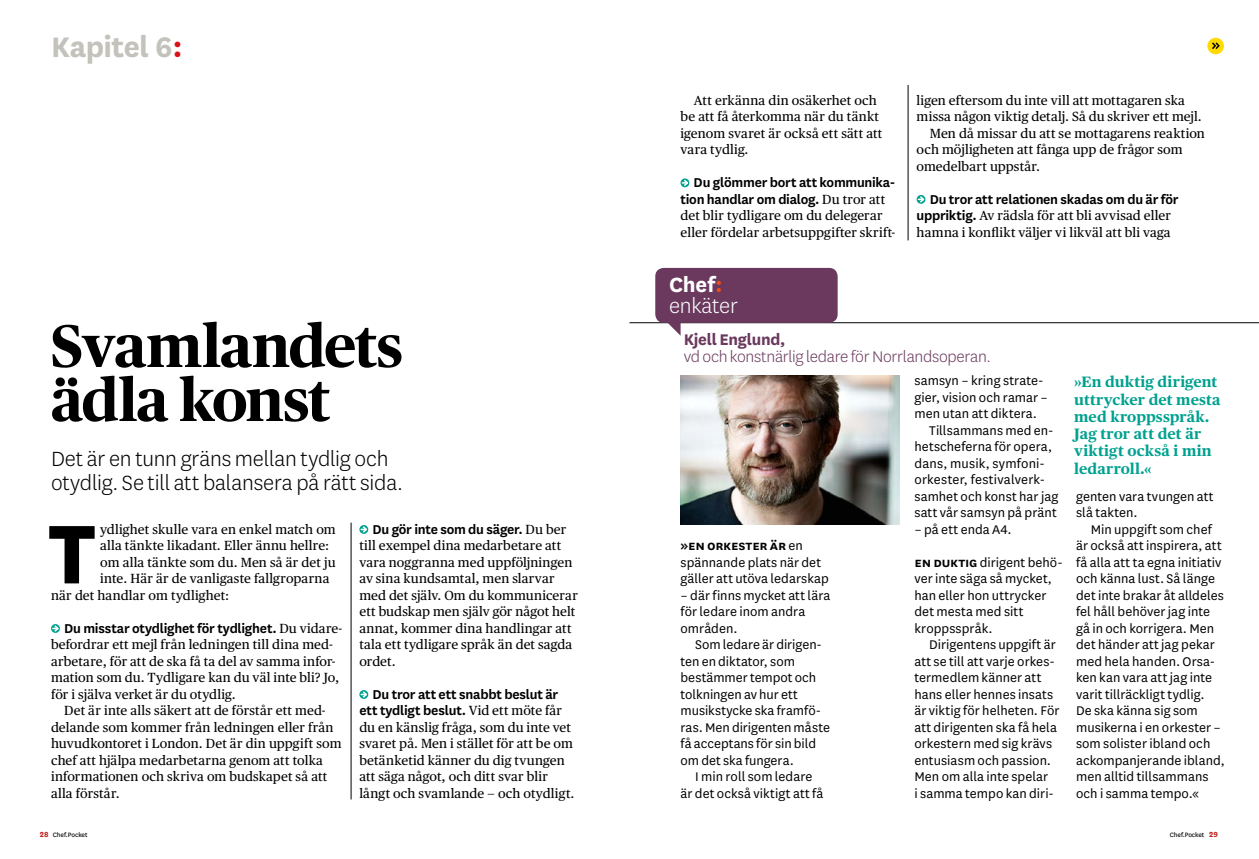
<style>
.page{position:relative;width:1259px;height:859px;background:#fff}
.page>*{position:absolute;margin:0;border:0;box-sizing:border-box;transform-origin:0 0}
.t1{font:800 97.2px "National";color:#000}
.t2{font:700 60px/54px "Publico Headline";letter-spacing:-.015em;color:#000}
.t3{font:700 33px "National";color:#c3c2bb}
.t4{font:300 24px/24px "National";letter-spacing:-.005em;color:#000}
.t5{font:300 24px/21px "National";letter-spacing:-.01em;color:#fff}
.t6{font:300 18px "National";letter-spacing:-.015em;color:#6a395d}
.t7{font:700 18px "National";color:#6a395d}
.t8{font:600 15px/16.5px "National";letter-spacing:-.015em;color:#000}
.t9{font:700 15px/17.2px "Publico Text Sv";letter-spacing:.005em;color:#00a18f}
.t10{font:14.7px/16.5px "National";letter-spacing:.005em;color:#000}
.t11{font:13.2px/16.5px "Publico Text Sv";letter-spacing:.01em;color:#000}
.t12{font:7.35px "National";letter-spacing:-.015em;color:#000}
.s1{color:#d91216}
.s2{font-family:"Publico Text Sv";font-weight:400;font-size:13.2px}
.s3{font-weight:700}
.s4{font-weight:700;color:#f04e15}
.s5{font-family:"National";font-weight:600;font-size:15px}
.s6{font-weight:400;font-size:14.7px}
.s7{font-weight:600;font-size:15px}
.s8{font-weight:700;font-size:8.55px;color:#bd2320}
</style>
<div class="page">
<hr style="left:908px;top:85px;width:1px;height:155px;background:#000">
<svg style="left:918px;top:195px;width:8px;height:9px"></svg>
<svg style="left:682px;top:178px;width:8px;height:9px"></svg>
<hr style="left:351px;top:523px;width:1px;height:276px;background:#000">
<svg style="left:51px;top:624px;width:9px;height:9px"></svg>
<svg style="left:53px;top:624px;width:7px;height:9px"></svg>
<svg style="left:359px;top:525px;width:9px;height:9px"></svg>
<svg style="left:361px;top:525px;width:8px;height:9px"></svg>
<svg style="left:359px;top:690px;width:9px;height:9px"></svg>
<svg style="left:361px;top:690px;width:8px;height:9px"></svg>
<hr style="left:629px;top:322px;width:630px;height:1px;background:#000">
<div style="left:655px;top:268px;width:182px;height:55px;background:#6a395d;border-radius:9px"></div>
<svg style="left:667px;top:323px;width:13px;height:12px"></svg>
<img style="left:680px;top:376px;width:219px;height:148px">
<div style="left:1207px;top:38px;width:17px;height:16px;background:#ffda00;border-radius:50%"></div>
<svg style="left:1212px;top:42px;width:7px;height:7px"></svg>
<h3 class="t3" style="left:51px;top:23px;width:133px">Kapitel 6<span class="s1">:</span></h3>
<h2 class="t2" style="left:51px;top:315px;width:353px">Svamlandets ädla konst</h2>
<h3 class="t4" style="left:51px;top:446px;width:353px">Det är en tunn gräns mellan tydlig och otydlig. Se till att balansera på rätt sida.</h3>
<h1 class="t1" style="left:48px;top:483px;width:49px">T</h1>
<p class="t11" style="left:100px;top:520px;width:237px">ydlighet skulle vara en enkel match om</p>
<p class="t8" style="left:372px;top:520px;width:195px">Du gör inte som du säger. <span class="s2">Du ber</span></p>
<p class="t11" style="left:359px;top:537px;width:220px">till exempel dina medarbetare att vara noggranna med uppföljningen av sina kundsamtal, men slarvar med det själv. Om du kommunicerar ett budskap men själv gör något helt annat, kommer dina handlingar att tala ett tydligare språk än det sagda ordet.</p>
<p class="t8" style="left:359px;top:685px;width:204px;text-align:right">Du tror att ett snabbt beslut är ett tydligt beslut. <span class="s2">Vid ett möte får</span></p>
<p class="t11" style="left:359px;top:718px;width:217px">du en känslig fråga, som du inte vet svaret på. Men i stället för att be om betänketid känner du dig tvungen att säga något, och ditt svar blir långt och svamlande – och otydligt.</p>
<p class="t11" style="left:100px;top:537px;width:230px">alla tänkte likadant. Eller ännu hellre:</p>
<p class="t11" style="left:100px;top:553px;width:237px">om alla tänkte som du. Men så är det ju</p>
<p class="t11" style="left:100px;top:570px;width:231px">inte. Här är de vanligaste fallgroparna</p>
<p class="t11" style="left:51px;top:586px;width:180px">när det handlar om tydlighet:</p>
<p class="t8" style="left:64px;top:619px;width:279px">Du misstar otydlighet för tydlighet. <span class="s2">Du vidare-</span></p>
<p class="t11" style="left:51px;top:636px;width:290px">befordrar ett mejl från ledningen till dina med&shy;arbetare, för att de ska få ta del av samma infor&shy;mation som du. Tydligare kan du väl inte bli? Jo, för i själva verket är du otydlig.</p>
<p class="t11" style="left:51px;top:702px;width:292px;text-indent:13px">Det är inte alls säkert att de förstår ett med&shy;delande som kommer från ledningen eller från huvudkontoret i London. Det är din uppgift som chef att hjälpa medarbetarna genom att tolka informationen och skriva om budskapet så att alla förstår.</p>
<p class="t11" style="left:680px;top:91px;width:203px;text-indent:13px">Att erkänna din osäkerhet och be att få återkomma när du tänkt igenom svaret är också ett sätt att vara tydlig.</p>
<p class="t8" style="left:680px;top:173px;width:216px;text-indent:13px">Du glömmer bort att kommunika&shy;tion handlar om dialog. <span class="s2">Du tror att</span></p>
<p class="t11" style="left:680px;top:207px;width:216px">det blir tydligare om du delegerar eller fördelar arbetsuppgifter skrift-</p>
<h3 class="t5" style="left:669px;top:274px;width:71px"><span class="s3">Chef</span><span class="s4">: </span>enkäter</h3>
<p class="t11" style="left:916px;top:91px;width:270px">ligen eftersom du inte vill att mottagaren ska</p>
<p class="t11" style="left:916px;top:108px;width:287px">missa någon viktig detalj. Så du skriver ett mejl.</p>
<p class="t11" style="left:929px;top:124px;width:277px">Men då missar du att se mottagarens reaktion</p>
<p class="t11" style="left:916px;top:141px;width:268px">och möjligheten att fånga upp de frågor som</p>
<p class="t11" style="left:916px;top:157px;width:125px">omedelbart uppstår.</p>
<p class="t8" style="left:929px;top:190px;width:250px">Du tror att relationen skadas om du är för</p>
<p class="t11" style="left:916px;top:207px;width:256px"><span class="s5">uppriktig.</span> Av rädsla för att bli avvisad eller hamna i konflikt väljer vi likväl att bli vaga</p>
<h3 class="t7" style="left:684px;top:327px;width:103px">Kjell Englund,</h3>
<h3 class="t6" style="left:684px;top:345px;width:309px">vd och konstnärlig ledare för Norrlandsoperan.</h3>
<p class="t8" style="left:680px;top:537px;width:124px">»en orkester är <span class="s6">en</span></p>
<p class="t10" style="left:680px;top:553px;width:150px">spännande plats när det gäller att utöva ledarskap</p>
<p class="t10" style="left:680px;top:586px;width:151px">– där finns mycket att lära för ledare inom andra områden.</p>
<p class="t10" style="left:680px;top:636px;width:151px;text-indent:15px">Som ledare är dirigen&shy;ten en diktator, som bestämmer tempot och tolkningen av hur ett musikstycke ska framfö&shy;ras. Men dirigenten måste få acceptans för sin bild om det ska fungera.</p>
<p class="t10" style="left:680px;top:768px;width:144px;text-align:center">I min roll som ledare<br>är det också viktigt att få</p>
<p class="t10" style="left:914px;top:372px;width:131px">samsyn – kring strate-</p>
<p class="t10" style="left:914px;top:388px;width:135px">gier, vision och ramar –</p>
<p class="t10" style="left:914px;top:405px;width:124px">men utan att diktera.</p>
<p class="t10" style="left:929px;top:421px;width:126px">Tillsammans med en-</p>
<p class="t10" style="left:914px;top:438px;width:139px">hetscheferna för opera,</p>
<p class="t10" style="left:914px;top:454px;width:132px">dans, musik, symfoni-</p>
<p class="t10" style="left:914px;top:471px;width:132px">orkester, festivalverk-</p>
<p class="t10" style="left:914px;top:487px;width:146px">samhet och konst har jag</p>
<p class="t10" style="left:914px;top:504px;width:144px">satt vår samsyn på pränt</p>
<p class="t10" style="left:914px;top:520px;width:99px">– på ett enda A4.</p>
<p class="t10" style="left:914px;top:553px;width:150px"><span class="s7">en duktig</span> dirigent behö&shy;ver inte säga så mycket, han eller hon uttrycker det mesta med sitt kroppsspråk.</p>
<p class="t10" style="left:914px;top:636px;width:147px;text-indent:15px">Dirigentens uppgift är att se till att varje orkes&shy;termedlem känner att hans eller hennes insats är viktig för helheten. För att dirigenten ska få hela orkestern med sig krävs entusiasm och passion.<br>Men om alla inte spelar<br>i samma tempo kan diri-</p>
<p class="t9" style="left:1074px;top:372px;width:148px">»En duktig dirigent uttrycker det mesta med kroppsspråk.<br>Jag tror att det är viktigt också i min ledarroll.«</p>
<p class="t10" style="left:1076px;top:487px;width:139px">genten vara tvungen att slå takten.</p>
<p class="t10" style="left:1076px;top:520px;width:150px;text-indent:15px">Min uppgift som chef är också att inspirera, att få alla att ta egna initiativ och känna lust. Så länge det inte brakar åt alldeles fel håll behöver jag inte gå in och korrigera. Men det händer att jag pekar med hela handen. Orsa&shy;ken kan vara att jag inte varit tillräckligt tydlig.<br>De ska känna sig som musikerna i en orkester – som solister ibland och ackompanjerande ibland, men alltid tillsammans och i samma tempo.«</p>
<p class="t12" style="left:40px;top:829px;width:49px"><span class="s8">28</span> Chef.Pocket</p>
<p class="t12" style="left:1169px;top:829px;width:50px">Chef.Pocket <span class="s8">29</span></p>
</div>
